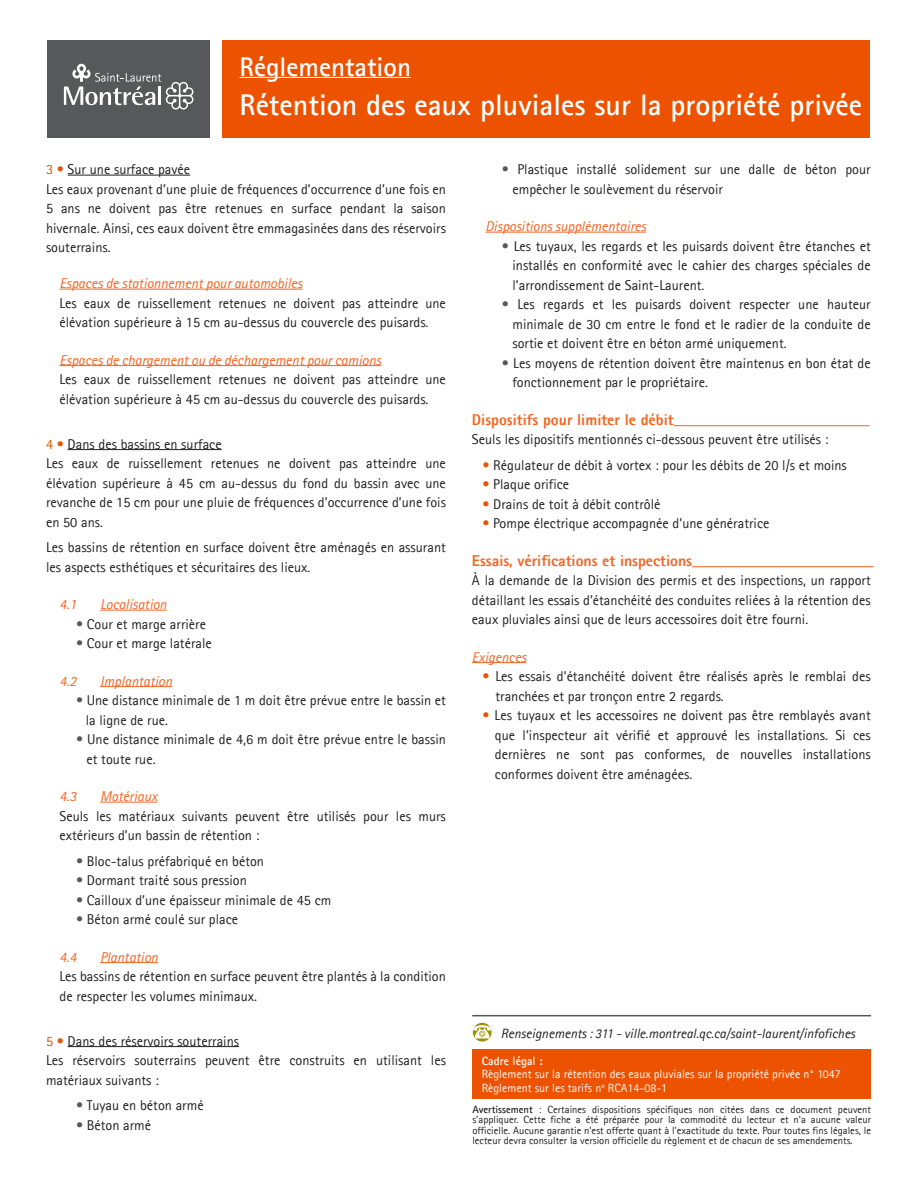
<style>
.page{position:relative;width:918px;height:1188px;background:#fff}
.page>*{position:absolute;margin:0;border:0;box-sizing:border-box;transform-origin:0 0}
.t1{font:700 30px "Agfa Rotis Sans Serif";color:#fff}
.t2{font:700 27px "Agfa Rotis Sans Serif";color:#fff}
.t3{font:800 15.75px "Agfa Rotis Sans Serif";color:#f36421}
.t4{font:14.25px/19.5px "Agfa Rotis Sans Serif";color:#231f20}
.t5{font:italic 14.25px "Agfa Rotis Sans Serif";color:#f36421}
.t6{font:italic 13.5px "Agfa Rotis Sans Serif";color:#231f20}
.t7{font:12px/13.5px "Agfa Rotis Sans Serif";color:#fff}
.t8{font:700 12px "Agfa Rotis Sans Serif";color:#fff}
.t9{font:10.5px/10.5px "Agfa Rotis Sans Serif";color:#231f20;text-align:justify}
.s1{color:#ed5200}
.s2{color:#57585a}
.s3{font-weight:700}
</style>
<div class="page">
<div style="left:222px;top:40px;width:648px;height:98px;background:#ed5200"></div>
<div style="left:47px;top:40px;width:162px;height:98px;background:#57585a"></div>
<svg style="left:64px;top:64px;width:129px;height:46px"></svg>
<hr style="left:240px;top:77px;width:171px;height:1px;background:#fff">
<hr style="left:68px;top:175px;width:122px;height:1px;background:#231f20">
<hr style="left:60px;top:289px;width:242px;height:1px;background:#f36421">
<hr style="left:60px;top:365px;width:321px;height:1px;background:#f36421">
<hr style="left:68px;top:449px;width:154px;height:1px;background:#231f20">
<hr style="left:100px;top:610px;width:67px;height:1px;background:#f36421">
<hr style="left:100px;top:686px;width:72px;height:1px;background:#f36421">
<hr style="left:100px;top:802px;width:58px;height:1px;background:#f36421">
<hr style="left:100px;top:962px;width:58px;height:1px;background:#f36421">
<hr style="left:68px;top:1046px;width:171px;height:1px;background:#231f20">
<hr style="left:485px;top:232px;width:161px;height:1px;background:#f36421">
<hr style="left:674px;top:425px;width:195px;height:1px;background:#f36421">
<hr style="left:692px;top:566px;width:182px;height:1px;background:#f36421">
<hr style="left:472px;top:662px;width:54px;height:1px;background:#f36421">
<div style="left:472px;top:1049px;width:399px;height:50px;background:#ed5200"></div>
<hr style="left:472px;top:1015px;width:399px;height:1px;background:#545758">
<svg style="left:473px;top:1023px;width:19px;height:19px"></svg>
<svg style="left:473px;top:1025px;width:18px;height:13px"></svg>
<h2 class="t2" style="left:240px;top:50px;width:173px">Réglementation</h2>
<h1 class="t1" style="left:240px;top:86px;width:624px">Rétention des eaux pluviales sur la propriété privée</h1>
<p class="t4" style="left:46px;top:160px;width:401px"><span class="s1">3 •</span> Sur une surface pavée<br>Les eaux provenant d’une pluie de fréquences d’occurrence d’une fois en 5 ans ne doivent pas être retenues en surface pendant la saison hivernale. Ainsi, ces eaux doivent être emmagasinées dans des réservoirs souterrains.</p>
<p class="t5" style="left:60px;top:275px;width:244px">Espaces de stationnement pour automobiles</p>
<p class="t4" style="left:60px;top:293px;width:388px">Les eaux de ruissellement retenues ne doivent pas atteindre une élévation supérieure à 15 cm au-dessus du couvercle des puisards.</p>
<p class="t5" style="left:60px;top:352px;width:323px">Espaces de chargement ou de déchargement pour camions</p>
<p class="t4" style="left:60px;top:370px;width:388px">Les eaux de ruissellement retenues ne doivent pas atteindre une élévation supérieure à 45 cm au-dessus du couvercle des puisards.</p>
<p class="t4" style="left:46px;top:434px;width:401px"><span class="s1">4 •</span> Dans des bassins en surface<br>Les eaux de ruissellement retenues ne doivent pas atteindre une élévation supérieure à 45 cm au-dessus du fond du bassin avec une revanche de 15 cm pour une pluie de fréquences d’occurrence d’une fois en 50 ans.</p>
<p class="t4" style="left:46px;top:538px;width:401px">Les bassins de rétention en surface doivent être aménagés en assurant les aspects esthétiques et sécuritaires des lieux.</p>
<p class="t5" style="left:60px;top:596px;width:19px">4.1</p>
<p class="t5" style="left:100px;top:596px;width:68px">Localisation</p>
<p class="t4" style="left:76px;top:614px;width:132px"><span class="s2">•</span> Cour et marge arrière</p>
<p class="t4" style="left:76px;top:634px;width:137px"><span class="s2">•</span> Cour et marge latérale</p>
<p class="t5" style="left:60px;top:673px;width:19px">4.2</p>
<p class="t5" style="left:100px;top:673px;width:74px">Implantation</p>
<p class="t4" style="left:86px;top:691px;width:362px;text-indent:-10px"><span class="s2">•</span> Une distance minimale de 1 m doit être prévue entre le bassin et la ligne de rue.</p>
<p class="t4" style="left:87px;top:730px;width:361px;text-indent:-11px"><span class="s2">•</span> Une distance minimale de 4,6 m doit être prévue entre le bassin et toute rue.</p>
<p class="t5" style="left:60px;top:788px;width:19px">4.3</p>
<p class="t5" style="left:100px;top:788px;width:59px">Matériaux</p>
<p class="t4" style="left:60px;top:806px;width:388px">Seuls les matériaux suivants peuvent être utilisés pour les murs extérieurs d’un bassin de rétention :</p>
<p class="t4" style="left:76px;top:851px;width:190px"><span class="s2">•</span> Bloc-talus préfabriqué en béton</p>
<p class="t4" style="left:76px;top:871px;width:172px"><span class="s2">•</span> Dormant traité sous pression</p>
<p class="t4" style="left:76px;top:890px;width:257px"><span class="s2">•</span> Cailloux d’une épaisseur minimale de 45 cm</p>
<p class="t4" style="left:76px;top:910px;width:164px"><span class="s2">•</span> Béton armé coulé sur place</p>
<p class="t5" style="left:60px;top:948px;width:19px">4.4</p>
<p class="t5" style="left:100px;top:948px;width:60px">Plantation</p>
<p class="t4" style="left:60px;top:967px;width:388px">Les bassins de rétention en surface peuvent être plantés à la condition de respecter les volumes minimaux.</p>
<p class="t4" style="left:46px;top:1031px;width:401px"><span class="s1">5 •</span> Dans des réservoirs souterrains<br>Les réservoirs souterrains peuvent être construits en utilisant les matériaux suivants :</p>
<p class="t4" style="left:76px;top:1096px;width:129px"><span class="s2">•</span> Tuyau en béton armé</p>
<p class="t4" style="left:76px;top:1115px;width:77px"><span class="s2">•</span> Béton armé</p>
<p class="t4" style="left:512px;top:160px;width:360px;text-indent:-11px"><span class="s2">•</span> Plastique installé solidement sur une dalle de béton pour empêcher le soulèvement du réservoir</p>
<p class="t5" style="left:485px;top:218px;width:162px">Dispositions supplémentaires</p>
<p class="t4" style="left:512px;top:236px;width:360px;text-align:justify;text-indent:-11px"><span class="s2">•</span> Les tuyaux, les regards et les puisards doivent être étanches et installés en conformité avec le cahier des charges spéciales de l’arrondissement de Saint-Laurent.</p>
<p class="t4" style="left:512px;top:295px;width:360px;text-align:justify;text-indent:-10px"><span class="s2">•</span> Les regards et les puisards doivent respecter une hauteur minimale de 30 cm entre le fond et le radier de la conduite de sortie et doivent être en béton armé uniquement.</p>
<p class="t4" style="left:512px;top:353px;width:360px;text-indent:-11px"><span class="s2">•</span> Les moyens de rétention doivent être maintenus en bon état de fonctionnement par le propriétaire.</p>
<p class="t3" style="left:472px;top:409px;width:203px">Dispositifs pour limiter le débit</p>
<p class="t4" style="left:472px;top:430px;width:358px">Seuls les dipositifs mentionnés ci-dessous peuvent être utilisés :</p>
<p class="t4" style="left:482px;top:455px;width:366px"><span class="s1">•</span> Régulateur de débit à vortex : pour les débits de 20 l/s et moins</p>
<p class="t4" style="left:482px;top:475px;width:88px"><span class="s1">•</span> Plaque orifice</p>
<p class="t4" style="left:482px;top:494px;width:180px"><span class="s1">•</span> Drains de toit à débit contrôlé</p>
<p class="t4" style="left:482px;top:514px;width:288px"><span class="s1">•</span> Pompe électrique accompagnée d’une génératrice</p>
<p class="t3" style="left:472px;top:550px;width:222px">Essais, vérifications et inspections</p>
<p class="t4" style="left:472px;top:571px;width:400px;text-align:justify">À la demande de la Division des permis et des inspections, un rapport détaillant les essais d’étanchéité des conduites reliées à la rétention des eaux pluviales ainsi que de leurs accessoires doit être fourni.</p>
<p class="t5" style="left:472px;top:649px;width:56px">Exigences</p>
<p class="t4" style="left:495px;top:667px;width:377px;text-indent:-13px"><span class="s1">•</span> Les essais d’étanchéité doivent être réalisés après le remblai des tranchées et par tronçon entre 2 regards.</p>
<p class="t4" style="left:495px;top:706px;width:377px;text-align:justify;text-indent:-12px"><span class="s1">•</span> Les tuyaux et les accessoires ne doivent pas être remblayés avant que l’inspecteur ait vérifié et approuvé les installations. Si ces dernières ne sont pas conformes, de nouvelles installations conformes doivent être aménagées.</p>
<p class="t6" style="left:501px;top:1025px;width:356px">Renseignements : 311 - ville.montreal.qc.ca/saint-laurent/infofiches</p>
<p class="t8" style="left:482px;top:1053px;width:63px">Cadre légal :</p>
<p class="t7" style="left:482px;top:1067px;width:361px">Règlement sur la rétention des eaux pluviales sur la propriété privée n° 1047<br>Règlement sur les tarifs n<sup>o</sup> RCA14-08-1</p>
<p class="t9" style="left:472px;top:1104px;width:400px"><span class="s3">Avertissement</span> : Certaines dispositions spécifiques non citées dans ce document peuvent s’appliquer. Cette fiche a été préparée pour la commodité du lecteur et n'a aucune valeur officielle. Aucune garantie n'est offerte quant à l'exactitude du texte. Pour toutes fins légales, le lecteur devra consulter la version officielle du règlement et de chacun de ses amendements.</p>
</div>
